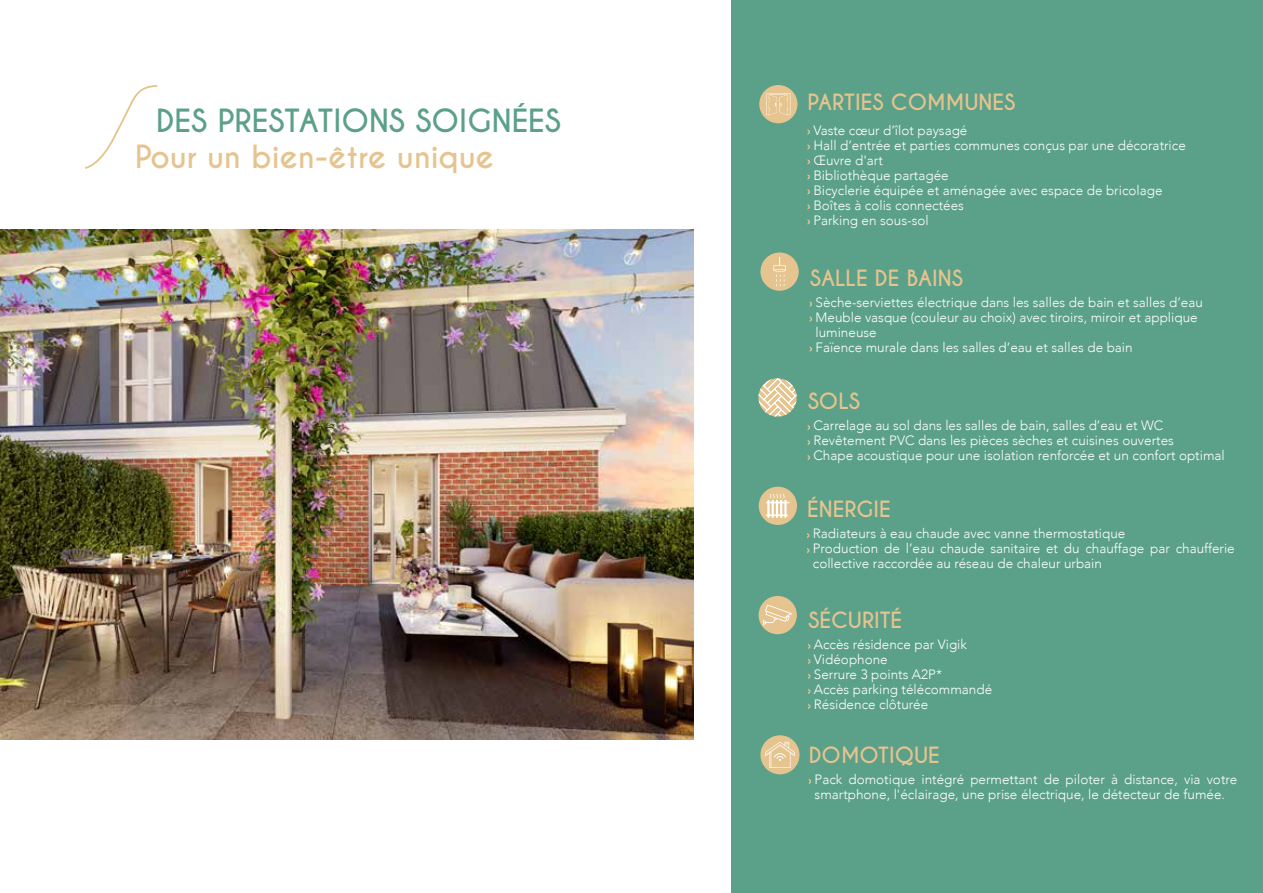
<style>
.page{position:relative;width:1263px;height:893px;background:#fff}
.page>*{position:absolute;margin:0;border:0;box-sizing:border-box;transform-origin:0 0}
.t1{font:700 30px "Caviar Dreams";color:#5ba088}
.t2{font:700 30px "Caviar Dreams";color:#e6c48f}
.t3{font:700 21px "Caviar Dreams";color:#e6c48f}
.t4{font:300 13.5px/15px "Avenir";color:#fff}
</style>
<div class="page">
<div style="left:731px;top:0;width:532px;height:893px;background:#5ba088"></div>
<svg style="left:85px;top:85px;width:73px;height:84px"></svg>
<img style="left:0;top:229px;width:693px;height:511px">
<svg style="left:758px;top:378px;width:39px;height:39px"></svg>
<div style="left:759px;top:487px;width:38px;height:38px;background:#e6c48f;border-radius:50%"></div>
<svg style="left:766px;top:494px;width:23px;height:24px"></svg>
<div style="left:760px;top:252px;width:39px;height:39px;background:#e6c48f;border-radius:50%"></div>
<svg style="left:773px;top:257px;width:13px;height:29px"></svg>
<div style="left:759px;top:85px;width:38px;height:38px;background:#e6c48f;border-radius:50%"></div>
<svg style="left:766px;top:93px;width:24px;height:22px"></svg>
<div style="left:758px;top:596px;width:39px;height:38px;background:#e6c48f;border-radius:50%"></div>
<svg style="left:763px;top:604px;width:29px;height:22px"></svg>
<div style="left:760px;top:735px;width:39px;height:39px;background:#e6c48f;border-radius:50%"></div>
<svg style="left:765px;top:742px;width:30px;height:26px"></svg>
<h1 class="t1" style="left:156px;top:107px;width:406px">DES PRESTATIONS SOIGNÉES</h1>
<h1 class="t2" style="left:135px;top:143px;width:361px">Pour un bien-être unique</h1>
<h2 class="t3" style="left:808px;top:93px;width:209px">PARTIES COMMUNES</h2>
<p class="t4" style="left:813px;top:123px;width:374px">Vaste cœur d’îlot paysagé<br>Hall d’entrée et parties communes conçus par une décoratrice<br>Œuvre d'art<br>Bibliothèque partagée<br>Bicyclerie équipée et aménagée avec espace de bricolage<br>Boîtes à colis connectées<br>Parking en sous-sol</p>
<h2 class="t3" style="left:810px;top:268px;width:155px">SALLE DE BAINS</h2>
<p class="t4" style="left:815px;top:295px;width:389px">Sèche-serviettes électrique dans les salles de bain et salles d’eau Meuble vasque (couleur au choix) avec tiroirs, miroir et applique lumineuse<br>Faïence murale dans les salles d’eau et salles de bain</p>
<h2 class="t3" style="left:808px;top:391px;width:54px">SOLS</h2>
<p class="t4" style="left:813px;top:418px;width:413px">Carrelage au sol dans les salles de bain, salles d’eau et WC<br>Revêtement PVC dans les pièces sèches et cuisines ouvertes<br>Chape acoustique pour une isolation renforcée et un confort optimal</p>
<h2 class="t3" style="left:807px;top:499px;width:85px">ÉNERGIE</h2>
<p class="t4" style="left:813px;top:526px;width:423px">Radiateurs à eau chaude avec vanne thermostatique<br>Production de l’eau chaude sanitaire et du chauffage par chaufferie collective raccordée au réseau de chaleur urbain</p>
<h2 class="t3" style="left:808px;top:610px;width:96px">SÉCURITÉ</h2>
<p class="t4" style="left:814px;top:637px;width:180px">Accès résidence par Vigik<br>Vidéophone<br>Serrure 3 points A2P*<br>Accès parking télécommandé<br>Résidence clôturée</p>
<h2 class="t3" style="left:809px;top:745px;width:133px">DOMOTIQUE</h2>
<p class="t4" style="left:815px;top:772px;width:424px">Pack domotique intégré permettant de piloter à distance, via votre smartphone, l'éclairage, une prise électrique, le détecteur de fumée.</p>
</div>
